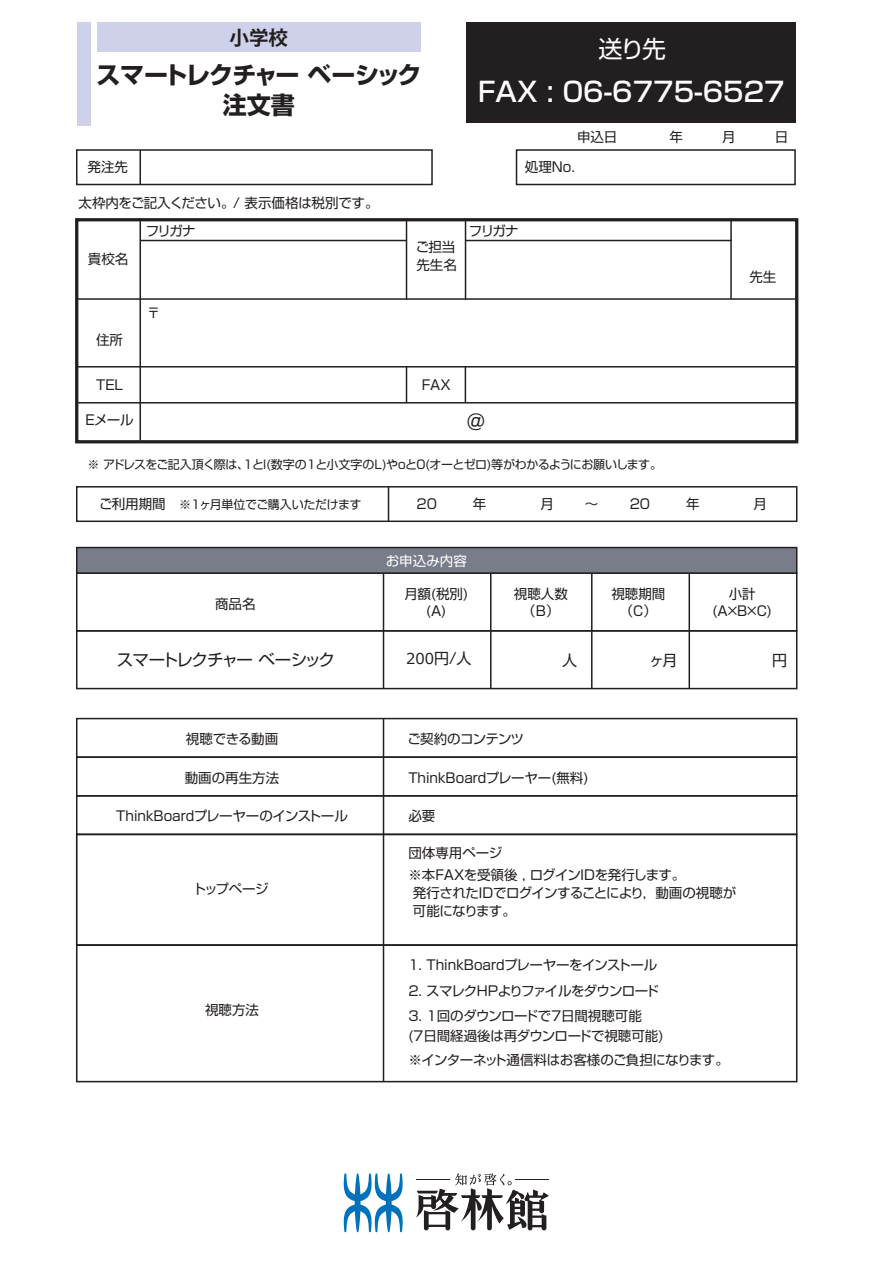
<style>
.page{position:relative;width:893px;height:1263px;background:#fff}
.page>*{position:absolute;margin:0;border:0;box-sizing:border-box;transform-origin:0 0}
.t1{font:500 27px "Shin Go Pro";color:#fff}
.t2{font:700 24px/30px "Shin Go Pro";letter-spacing:-.04em;color:#231f20;text-align:center}
.t3{font:24px "Shin Go Pro";color:#fff}
.t4{font:21px "Shin Go Pro";color:#231f20}
.t5{font:700 19.5px "Koz Go Pr 6 N";color:#231f20}
.t6{font:16.5px "Shin Go Pro";letter-spacing:-.09em;color:#231f20}
.t7{font:15px "Meiryo";color:#231f20}
.t8{font:15px "Shin Go Pro";color:#231f20}
.t9{font:13.5px/16.5px "Shin Go Pro";letter-spacing:-.01em;color:#231f20;text-align:center}
.t10{font:13.5px/18px "Shin Go Pro";letter-spacing:-.035em;color:#231f20}
.t11{font:13.5px "Shin Go Pro";letter-spacing:-.04em;color:#231f20}
.t12{font:13.5px "Shin Go Pro";letter-spacing:-.065em;color:#231f20}
.t13{font:13.5px "Shin Go Pro";letter-spacing:-.06em;color:#231f20}
.t14{font:13.5px "Shin Go Pro";color:#fff}
.t15{font:12px "Shin Go Pro";letter-spacing:-.05em;color:#231f20}
.s1{font-size:13.5px}
.s2{font-family:"Shin Go Pro"}
</style>
<div class="page">
<div style="left:466px;top:22px;width:329px;height:100px;background:#231f20"></div>
<div style="left:97px;top:22px;width:323px;height:29px;background:#ced1e9"></div>
<div style="left:76px;top:149px;width:357px;height:36px;border:2px solid #231f20"></div>
<div style="left:76px;top:486px;width:721px;height:36px;border:2px solid #231f20"></div>
<div style="left:76px;top:630px;width:721px;height:59px;border:2px solid #231f20"></div>
<div style="left:76px;top:547px;width:721px;height:27px;background:#797c89;border:1px solid #231f20"></div>
<div style="left:516px;top:149px;width:280px;height:36px;border:2px solid #231f20"></div>
<div style="left:77px;top:22px;width:13px;height:104px;background:#ced1e9"></div>
<hr style="left:139px;top:150px;width:2px;height:34px;background:#231f20">
<hr style="left:388px;top:487px;width:1px;height:34px;background:#231f20">
<hr style="left:383px;top:573px;width:1px;height:115px;background:#231f20">
<hr style="left:383px;top:718px;width:1px;height:363px;background:#231f20">
<hr style="left:490px;top:573px;width:1px;height:115px;background:#231f20">
<hr style="left:591px;top:573px;width:1px;height:115px;background:#231f20">
<hr style="left:688px;top:573px;width:2px;height:115px;background:#231f20">
<div style="left:75px;top:218px;width:723px;height:225px;border:3px solid #231f20"></div>
<hr style="left:139px;top:219px;width:2px;height:221px;background:#231f20">
<hr style="left:77px;top:298px;width:719px;height:2px;background:#231f20">
<hr style="left:77px;top:366px;width:719px;height:1px;background:#231f20">
<hr style="left:77px;top:402px;width:719px;height:1px;background:#231f20">
<hr style="left:140px;top:240px;width:266px;height:1px;background:#231f20">
<hr style="left:465px;top:240px;width:267px;height:1px;background:#231f20">
<hr style="left:730px;top:219px;width:2px;height:80px;background:#231f20">
<hr style="left:465px;top:219px;width:1px;height:81px;background:#231f20">
<hr style="left:406px;top:219px;width:1px;height:81px;background:#231f20">
<hr style="left:406px;top:367px;width:1px;height:36px;background:#231f20">
<hr style="left:465px;top:366px;width:1px;height:36px;background:#231f20">
<div style="left:76px;top:718px;width:721px;height:40px;border:2px solid #231f20"></div>
<div style="left:76px;top:756px;width:721px;height:40px;border:2px solid #231f20"></div>
<div style="left:76px;top:795px;width:721px;height:40px;border:2px solid #231f20"></div>
<div style="left:76px;top:833px;width:721px;height:113px;border:2px solid #231f20"></div>
<div style="left:76px;top:944px;width:721px;height:138px;border:2px solid #231f20"></div>
<svg style="left:416px;top:1173px;width:133px;height:57px"></svg>
<svg style="left:344px;top:1173px;width:59px;height:59px"></svg>
<h3 class="t5" style="left:229px;top:26px;width:60px">小学校</h3>
<h2 class="t2" style="left:96px;top:58px;width:327px">スマートレクチャー ベーシック注文書</h2>
<p class="t9" style="left:88px;top:157px;width:42px">発注先</p>
<p class="t9" style="left:79px;top:193px;width:301px">太枠内をご記入ください。/ 表示価格は税別です。</p>
<p class="t9" style="left:88px;top:249px;width:42px">貴校名</p>
<p class="t9" style="left:96px;top:330px;width:28px">住所</p>
<p class="t9" style="left:146px;top:221px;width:51px">フリガナ</p>
<p class="t9" style="left:147px;top:303px;width:15px">〒</p>
<p class="t9" style="left:416px;top:236px;width:43px;line-height:18px;text-align:left">ご担当先生名</p>
<h2 class="t3" style="left:599px;top:29px;width:69px">送り先</h2>
<h1 class="t1" style="left:478px;top:69px;width:308px">FAX : 06-6775-6527</h1>
<p class="t9" style="left:577px;top:127px;width:42px">申込日</p>
<p class="t9" style="left:669px;top:127px;width:15px">年</p>
<p class="t9" style="left:525px;top:157px;width:52px">処理No.</p>
<p class="t9" style="left:469px;top:221px;width:51px">フリガナ</p>
<p class="t9" style="left:722px;top:127px;width:15px">月</p>
<p class="t9" style="left:775px;top:127px;width:15px">日</p>
<p class="t9" style="left:749px;top:267px;width:28px">先生</p>
<p class="t9" style="left:96px;top:375px;width:28px">TEL</p>
<p class="t9" style="left:422px;top:375px;width:30px">FAX</p>
<p class="t9" style="left:86px;top:410px;width:50px">Eメール</p>
<h3 class="t4" style="left:465px;top:405px;width:22px">＠</h3>
<p class="t15" style="left:88px;top:455px;width:576px">※ アドレスをご記入頂く際は、1とl(数字の1と小文字のL)やoと0(オーとゼロ)等がわかるようにお願いします。</p>
<p class="t15" style="left:99px;top:495px;width:264px"><span class="s1">ご利用期間　</span>※1ヶ月単位でご購入いただけます</p>
<p class="t9" style="left:416px;top:494px;width:71px">20　　 年</p>
<p class="t9" style="left:540px;top:494px;width:15px">月</p>
<p class="t9" style="left:585px;top:494px;width:15px">～</p>
<p class="t9" style="left:630px;top:494px;width:71px">20　　 年</p>
<p class="t9" style="left:754px;top:494px;width:15px">月</p>
<p class="t9" style="left:215px;top:594px;width:42px">商品名</p>
<p class="t6" style="left:117px;top:646px;width:220px">スマートレクチャー ベーシック</p>
<p class="t9" style="left:186px;top:729px;width:94px">視聴できる動画</p>
<p class="t9" style="left:185px;top:768px;width:96px">動画の再生方法</p>
<p class="t9" style="left:116px;top:806px;width:233px">ThinkBoardプレーヤーのインストール</p>
<p class="t9" style="left:193px;top:879px;width:77px">トップページ</p>
<p class="t9" style="left:205px;top:999px;width:55px">視聴方法</p>
<p class="t14" style="left:386px;top:549px;width:82px">お申込み内容</p>
<p class="t9" style="left:404px;top:584px;width:65px">月額(税別) (A)</p>
<p class="t7" style="left:406px;top:648px;width:67px">200<span class="s2">円/人</span></p>
<p class="t8" style="left:562px;top:648px;width:16px">人</p>
<p class="t8" style="left:649px;top:648px;width:30px">ヶ月</p>
<p class="t8" style="left:772px;top:648px;width:16px">円</p>
<p class="t9" style="left:514px;top:584px;width:55px">視聴人数（B）</p>
<p class="t9" style="left:611px;top:584px;width:55px">視聴期間（C）</p>
<p class="t9" style="left:712px;top:584px;width:61px">小計(A×B×C)</p>
<p class="t13" style="left:408px;top:727px;width:118px">ご契約のコンテンツ</p>
<p class="t9" style="left:408px;top:768px;width:182px">ThinkBoardプレーヤー(無料)</p>
<p class="t9" style="left:408px;top:806px;width:28px">必要</p>
<p class="t9" style="left:408px;top:843px;width:95px">団体専用ページ</p>
<p class="t10" style="left:413px;top:865px;width:325px;text-indent:-4px">※本FAXを受領後 , ログインIDを発行します。<br>発行されたIDでログインすることにより, 動画の視聴が可能になります。</p>
<p class="t9" style="left:408px;top:955px;width:251px">1. ThinkBoardプレーヤーをインストール</p>
<p class="t12" style="left:408px;top:979px;width:252px">2. スマレクHPよりファイルをダウンロード</p>
<p class="t9" style="left:408px;top:1005px;width:257px;line-height:19.5px;text-align:left">3. 1回のダウンロードで7日間視聴可能<br>(7日間経過後は再ダウンロードで視聴可能)</p>
<p class="t11" style="left:408px;top:1048px;width:322px">※インターネット通信料はお客様のご負担になります。</p>
</div>
